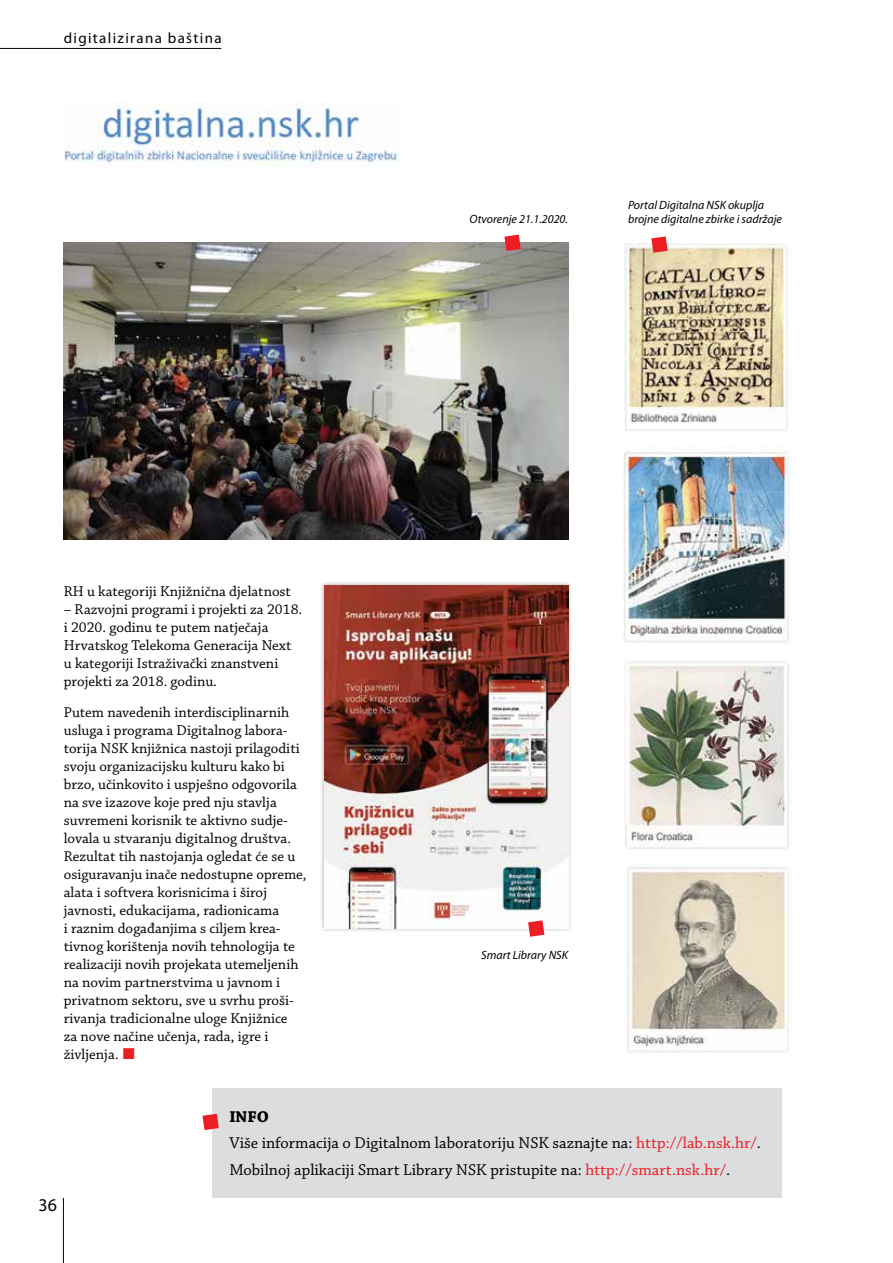
<style>
.page{position:relative;width:893px;height:1263px;background:#fff}
.page>*{position:absolute;margin:0;border:0;box-sizing:border-box;transform-origin:0 0}
.t1{font:18px "Myriad Pro";color:#000}
.t2{font:16.5px/26.5px "Chaparral Pro";color:#000}
.t3{font:15px/18px "Chaparral Pro";color:#000}
.t4{font:15px "Myriad Pro";letter-spacing:.09em;color:#000}
.t5{font:italic 12px/14.4px "Myriad Pro";color:#000}
.s1{font-weight:700}
.s2{color:#ed1d24}
</style>
<div class="page">
<div style="left:212px;top:1088px;width:570px;height:110px;background:#dcddde"></div>
<svg style="left:202px;top:1114px;width:17px;height:16px"></svg>
<img style="left:64px;top:243px;width:504px;height:297px">
<svg style="left:504px;top:235px;width:17px;height:16px"></svg>
<div style="left:319px;top:580px;width:254px;height:353px;background:#000;opacity:.3"></div>
<img style="left:324px;top:585px;width:244px;height:343px">
<svg style="left:528px;top:920px;width:16px;height:17px"></svg>
<img style="left:623px;top:243px;width:169px;height:188px">
<img style="left:624px;top:445px;width:168px;height:198px">
<img style="left:625px;top:661px;width:164px;height:188px">
<img style="left:64px;top:103px;width:335px;height:61px">
<img style="left:627px;top:867px;width:162px;height:185px">
<svg style="left:651px;top:236px;width:17px;height:17px"></svg>
<hr style="left:63px;top:1198px;width:1px;height:65px;background:#000">
<hr style="left:0;top:48px;width:221px;height:1px;background:#000">
<p class="t4" style="left:64px;top:29px;width:159px">digitalizirana baština</p>
<p class="t3" style="left:64px;top:583px;width:229px">RH u kategoriji Knjižnična djelatnost</p>
<p class="t3" style="left:64px;top:601px;width:240px">– Razvojni programi i projekti za 2018. i 2020. godinu te putem natječaja Hrvatskog Telekoma Generacija Next u kategoriji Istraživački znanstveni projekti za 2018. godinu.</p>
<p class="t3" style="left:64px;top:704px;width:244px">Putem navedenih interdisciplinarnih usluga i programa Digitalnog labora&shy;torija NSK knjižnica nastoji prilagoditi svoju organizacijsku kulturu kako bi brzo, učinkovito i uspješno odgovorila na sve izazove koje pred nju stavlja suvremeni korisnik te aktivno sudje&shy;lovala u stvaranju digitalnog društva.<br>Rezultat tih nastojanja ogledat će se u osiguravanju inače nedostupne opreme, alata i softvera korisnicima i široj javnosti, edukacijama, radionicama<br>i raznim događanjima s ciljem krea&shy;tivnog korištenja novih tehnologija te realizaciji novih projekata utemeljenih na novim partnerstvima u javnom i privatnom sektoru, sve u svrhu proši&shy;rivanja tradicionalne uloge Knjižnice<br>za nove načine učenja, rada, igre i življenja.</p>
<p class="t5" style="left:469px;top:211px;width:100px">Otvorenje 21.1.2020.</p>
<p class="t5" style="left:628px;top:197px;width:155px">Portal Digitalna NSK okuplja brojne digitalne zbirke i sadržaje</p>
<p class="t5" style="left:481px;top:947px;width:88px">Smart Library NSK</p>
<p class="t1" style="left:39px;top:1194px;width:20px">36</p>
<p class="t2" style="left:229px;top:1104px;width:533px"><span class="s1">INFO<br></span>Više informacija o Digitalnom laboratoriju NSK saznajte na: <span class="s2">http://lab.nsk.hr/</span>.<br>Mobilnoj aplikaciji Smart Library NSK pristupite na: <span class="s2">http://smart.nsk.hr/</span>.</p>
</div>
